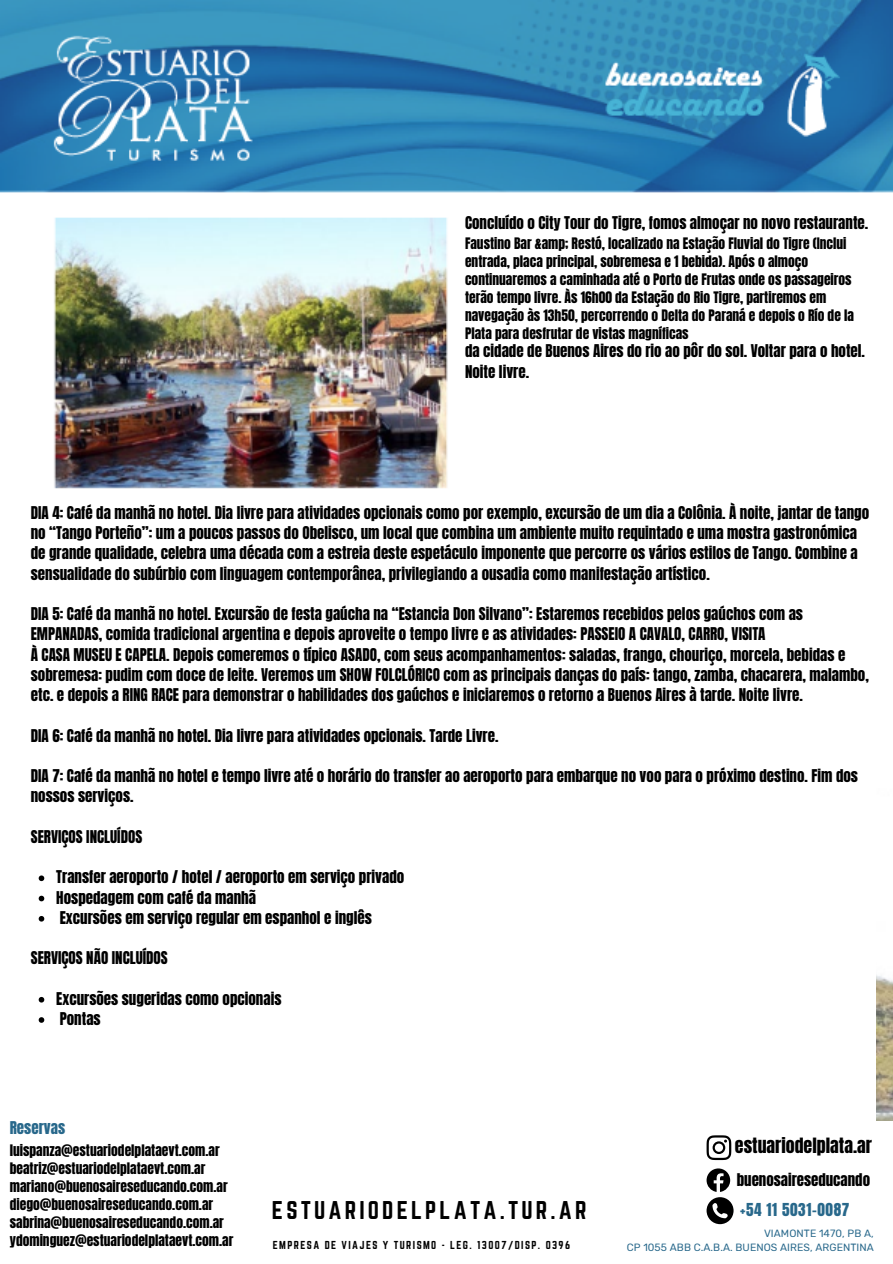
<style>
.page{position:relative;width:893px;height:1264px;background:#fff}
.page>*{position:absolute;margin:0;border:0;box-sizing:border-box;transform-origin:0 0}
.t1{font:22.5px "Norwester";letter-spacing:.14em;color:#000}
.t2{font:17.85px "Anton";color:#000}
.t3{font:15.15px "Anton";letter-spacing:.04em;color:#28688b}
.t4{font:15px/20.2px "Anton";color:#000}
.t5{font:15px "Anton";color:#28688b}
.t6{font:14.85px "Anton";color:#000}
.t7{font:13.5px/18px "Anton";color:#000}
.t8{font:10.5px "Rubik";letter-spacing:.005em;color:#28688b}
.t9{font:10.05px "Norwester";letter-spacing:.14em;color:#000}
</style>
<div class="page">
<img style="left:0;top:0;width:892px;height:1121px">
<div style="left:465px;top:208px;width:410px;height:926px;background:#fff"></div>
<svg style="left:706px;top:1135px;width:25px;height:25px"></svg>
<svg style="left:706px;top:1168px;width:24px;height:23px"></svg>
<svg style="left:706px;top:1197px;width:27px;height:27px"></svg>
<div style="left:0;top:498px;width:475px;height:637px;background:#fff"></div>
<svg style="left:39px;top:875px;width:5px;height:6px"></svg>
<svg style="left:39px;top:895px;width:5px;height:6px"></svg>
<svg style="left:39px;top:916px;width:5px;height:5px"></svg>
<svg style="left:39px;top:996px;width:5px;height:6px"></svg>
<svg style="left:39px;top:1017px;width:5px;height:5px"></svg>
<p class="t4" style="left:465px;top:213px;width:405px">Concluído o City Tour do Tigre, fomos almoçar no novo restaurante.</p>
<p class="t7" style="left:465px;top:235px;width:390px">Faustino Bar &amp;amp; Restó, localizado na Estação Fluvial do Tigre (Inclui entrada, placa principal, sobremesa e 1 bebida). Após o almoço continuaremos a caminhada até o Porto de Frutas onde os passageiros terão tempo livre. Às 16h00 da Estação do Rio Tigre, partiremos em navegação às 13h50, percorrendo o Delta do Paraná e depois o Río de la Plata para desfrutar de vistas magníficas</p>
<p class="t4" style="left:465px;top:341px;width:401px">da cidade de Buenos Aires do rio ao pôr do sol. Voltar para o hotel.<br>Noite livre.</p>
<p class="t4" style="left:31px;top:503px;width:839px">DIA 4: Café da manhã no hotel. Dia livre para atividades opcionais como por exemplo, excursão de um dia a Colônia. À noite, jantar de tango no “Tango Porteño”: um a poucos passos do Obelisco, um local que combina um ambiente muito requintado e uma mostra gastronómica de grande qualidade, celebra uma década com a estreia deste espetáculo imponente que percorre os vários estilos de Tango. Combine a sensualidade do subúrbio com linguagem contemporânea, privilegiando a ousadia como manifestação artístico.</p>
<p class="t4" style="left:31px;top:604px;width:839px">DIA 5: Café da manhã no hotel. Excursão de festa gaúcha na “Estancia Don Silvano”: Estaremos recebidos pelos gaúchos com as EMPANADAS, comida tradicional argentina e depois aproveite o tempo livre e as atividades: PASSEIO A CAVALO, CARRO, VISITA<br>À CASA MUSEU E CAPELA. Depois comeremos o típico ASADO, com seus acompanhamentos: saladas, frango, chouriço, morcela, bebidas e sobremesa: pudim com doce de leite. Veremos um SHOW FOLCLÓRICO com as principais danças do país: tango, zamba, chacarera, malambo, etc. e depois a RING RACE para demonstrar o habilidades dos gaúchos e iniciaremos o retorno a Buenos Aires à tarde. Noite livre.</p>
<p class="t4" style="left:31px;top:725px;width:469px">DIA 6: Café da manhã no hotel. Dia livre para atividades opcionais. Tarde Livre.</p>
<p class="t4" style="left:31px;top:766px;width:828px">DIA 7: Café da manhã no hotel e tempo livre até o horário do transfer ao aeroporto para embarque no voo para o próximo destino. Fim dos nossos serviços.</p>
<p class="t4" style="left:31px;top:826px;width:113px">SERVIÇOS INCLUÍDOS</p>
<p class="t4" style="left:56px;top:867px;width:349px">Transfer aeroporto / hotel / aeroporto em serviço privado<br>Hospedagem com café da manhã<br>Excursões em serviço regular em espanhol e inglês</p>
<p class="t4" style="left:31px;top:948px;width:138px">SERVIÇOS NÃO INCLUÍDOS</p>
<p class="t4" style="left:56px;top:988px;width:227px">Excursões sugeridas como opcionais<br>Pontas</p>
<p class="t5" style="left:10px;top:1117px;width:57px">Reservas</p>
<p class="t7" style="left:10px;top:1141px;width:225px">luispanza@estuariodelplataevt.com.ar beatriz@estuariodelplataevt.com.ar mariano@buenosaireseducando.com.ar diego@buenosaireseducando.com.ar sabrina@buenosaireseducando.com.ar ydominguez@estuariodelplataevt.com.ar</p>
<h1 class="t1" style="left:272px;top:1196px;width:316px">ESTUARIODELPLATA.TUR.AR</h1>
<p class="t2" style="left:734px;top:1133px;width:138px">estuariodelplata.ar</p>
<p class="t6" style="left:736px;top:1169px;width:135px">buenosaireseducando</p>
<p class="t3" style="left:740px;top:1198px;width:111px">+54 11 5031-0087</p>
<p class="t8" style="left:764px;top:1227px;width:111px">VIAMONTE 1470, PB A,</p>
<p class="t9" style="left:273px;top:1239px;width:299px">EMPRESA DE VIAJES Y TURISMO - LEG. 13007/DISP. 0396</p>
<p class="t8" style="left:626px;top:1241px;width:248px">CP 1055 ABB C.A.B.A. BUENOS AIRES, ARGENTINA</p>
</div>
